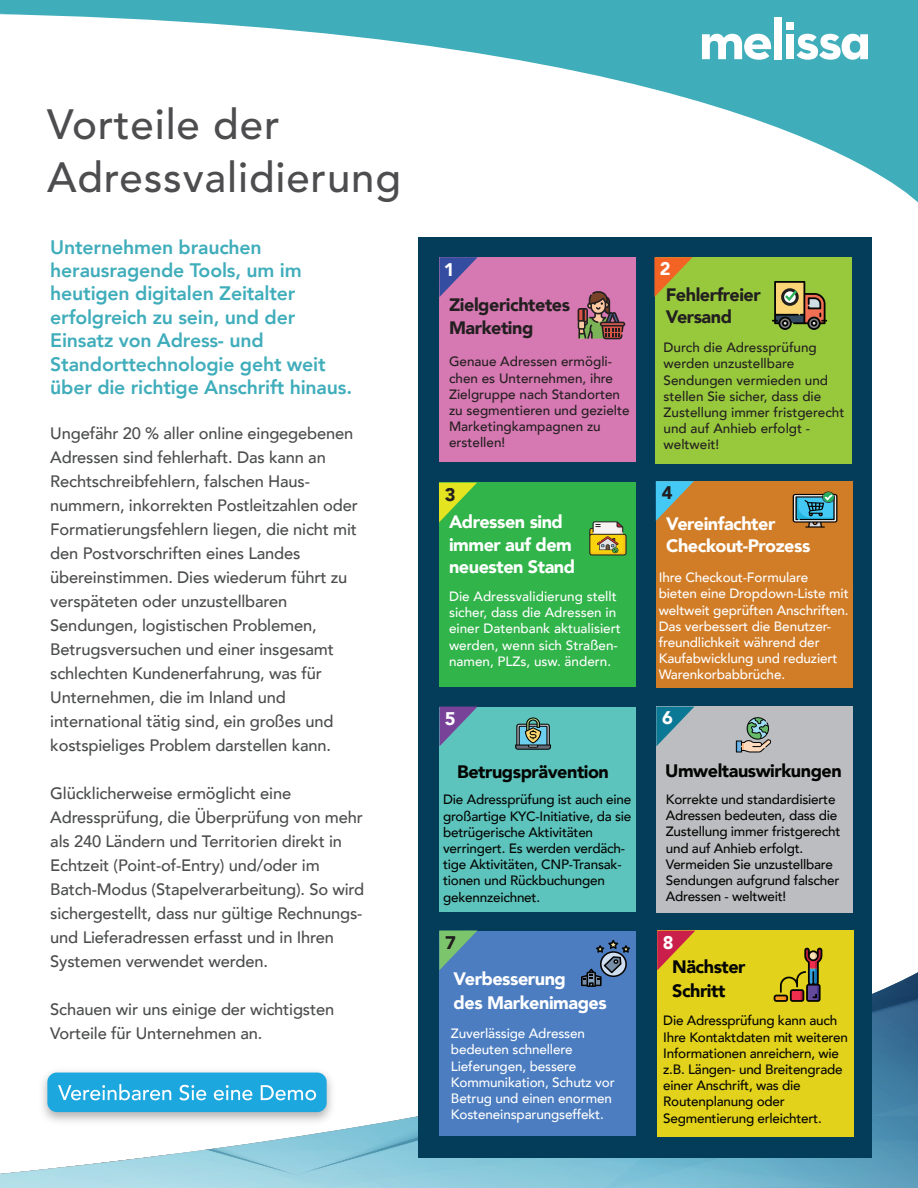
<style>
.page{position:relative;width:918px;height:1188px;background:#fff}
.page>*{position:absolute;margin:0;border:0;box-sizing:border-box;transform-origin:0 0}
.t1{font:500 42px/52.5px "Avenir LT Std";letter-spacing:.02em;color:#4d4d4f}
.t2{font:800 19.5px/23.4px "Avenir";letter-spacing:-.01em;color:#40adbb}
.t3{font:900 18.3px "Avenir";color:#fff}
.t4{font:900 18.3px "Avenir";color:#231f20}
.t5{font:900 18.3px "Avenir";color:#211d1e}
.t6{font:900 18px/22.5px "Avenir";letter-spacing:-.025em;color:#fff}
.t7{font:900 18px/24px "Avenir";letter-spacing:-.025em;color:#040503}
.t8{font:900 18px/22.5px "Avenir";letter-spacing:-.025em;color:#231f20}
.t9{font:500 16.5px/24px "Avenir";letter-spacing:-.01em;color:#4b4c4d}
.t10{font:500 13.5px/16.2px "Avenir";letter-spacing:-.015em;color:#040503}
.t11{font:500 13.5px/16.2px "Avenir";letter-spacing:-.01em;color:#fefefe}
.t12{font:500 13.5px/16.2px "Avenir";color:#231f20}
.t13{font:500 13.5px/16.2px "Avenir";letter-spacing:-.01em;color:#fff}
</style>
<div class="page">
<svg style="left:0;top:13px;width:918px;height:190px"></svg>
<svg style="left:702px;top:34px;width:70px;height:26px"></svg>
<div style="left:774px;top:17px;width:7px;height:42px;background:#fff"></div>
<div style="left:786px;top:34px;width:8px;height:25px;background:#fff"></div>
<svg style="left:797px;top:34px;width:71px;height:26px"></svg>
<div style="left:786px;top:22px;width:8px;height:8px;background:#fff"></div>
<div style="left:0;top:0;width:918px;height:13px;background:#40adbb"></div>
<div style="left:419px;top:238px;width:453px;height:920px;background:#043d5a"></div>
<div style="left:655px;top:257px;width:196px;height:207px;background:#98c93c"></div>
<svg style="left:654px;top:257px;width:39px;height:40px"></svg>
<div style="left:439px;top:482px;width:197px;height:205px;background:#31b44a"></div>
<div style="left:656px;top:481px;width:196px;height:207px;background:#d17d28"></div>
<svg style="left:656px;top:481px;width:38px;height:40px"></svg>
<div style="left:439px;top:707px;width:197px;height:205px;background:#5cc4bc"></div>
<div style="left:656px;top:707px;width:197px;height:206px;background:#bcbdc0"></div>
<svg style="left:656px;top:707px;width:38px;height:39px"></svg>
<div style="left:439px;top:257px;width:197px;height:205px;background:#d678b1"></div>
<svg style="left:589px;top:521px;width:38px;height:34px"></svg>
<svg style="left:736px;top:717px;width:35px;height:36px"></svg>
<svg style="left:793px;top:491px;width:44px;height:37px;background:#5d8685"></svg>
<svg style="left:515px;top:717px;width:36px;height:33px"></svg>
<svg style="left:772px;top:281px;width:55px;height:49px"></svg>
<svg style="left:578px;top:291px;width:47px;height:48px"></svg>
<svg style="left:439px;top:482px;width:38px;height:40px"></svg>
<svg style="left:439px;top:257px;width:39px;height:40px"></svg>
<svg style="left:439px;top:706px;width:39px;height:40px"></svg>
<svg style="left:0;top:925px;width:918px;height:263px"></svg>
<h1 class="t1" style="left:47px;top:100px;width:356px">Vorteile der<br>Adressvalidierung</h1>
<p class="t2" style="left:50px;top:235px;width:303px">Unternehmen brauchen herausragende Tools, um im heutigen digitalen Zeitalter erfolgreich zu sein, und der<br>Einsatz von Adress- und<br>Standorttechnologie geht weit über die richtige Anschrift hinaus.</p>
<p class="t9" style="left:50px;top:420px;width:309px">Ungefähr 20 % aller online eingegebenen Adressen sind fehlerhaft. Das kann an Rechtschreibfehlern, falschen Haus&shy;nummern, inkorrekten Postleitzahlen oder Formatierungsfehlern liegen, die nicht mit den Postvorschriften eines Landes übereinstimmen. Dies wiederum führt zu verspäteten oder unzustellbaren Sendungen, logistischen Problemen, Betrugsversuchen und einer insgesamt schlechten Kundenerfahrung, was für Unternehmen, die im Inland und international tätig sind, ein großes und kostspieliges Problem darstellen kann.</p>
<p class="t9" style="left:50px;top:781px;width:316px">Glücklicherweise ermöglicht eine Adressprüfung, die Überprüfung von mehr als 240 Ländern und Territorien direkt in Echtzeit (Point-of-Entry) und/oder im Batch-Modus (Stapelverarbeitung). So wird sichergestellt, dass nur gültige Rechnungs&shy;und Lieferadressen erfasst und in Ihren Systemen verwendet werden.</p>
<p class="t9" style="left:50px;top:997px;width:285px">Schauen wir uns einige der wichtigsten<br>Vorteile für Unternehmen an.</p>
<p class="t3" style="left:443px;top:248px;width:12px">1</p>
<p class="t3" style="left:444px;top:254px;width:12px">1</p>
<p class="t8" style="left:449px;top:293px;width:123px">Zielgerichtetes<br>Marketing</p>
<p class="t12" style="left:449px;top:353px;width:182px">Genaue Adressen ermögli&shy;chen es Unternehmen, ihre<br>Zielgruppe nach Standorten zu segmentieren und gezielte<br>Marketingkampagnen zu erstellen!</p>
<p class="t3" style="left:660px;top:247px;width:12px">2</p>
<p class="t3" style="left:660px;top:253px;width:12px">2</p>
<p class="t8" style="left:666px;top:283px;width:97px">Fehlerfreier<br>Versand</p>
<p class="t12" style="left:664px;top:339px;width:182px">Durch die Adressprüfung werden unzustellbare<br>Sendungen vermieden und stellen Sie sicher, dass die<br>Zustellung immer fristgerecht und auf Anhieb erfolgt - weltweit!</p>
<p class="t4" style="left:444px;top:473px;width:12px">3</p>
<p class="t4" style="left:660px;top:471px;width:12px">4</p>
<p class="t5" style="left:662px;top:477px;width:12px">4</p>
<p class="t4" style="left:445px;top:479px;width:12px">3</p>
<p class="t6" style="left:449px;top:510px;width:128px">Adressen sind immer auf dem neuesten Stand</p>
<p class="t6" style="left:666px;top:512px;width:146px">Vereinfachter<br>Checkout-Prozess</p>
<p class="t11" style="left:659px;top:569px;width:191px">Ihre Checkout-Formulare bieten eine Dropdown-Liste mit weltweit geprüften Anschriften.<br>Das verbessert die Benutzer&shy;freundlichkeit während der<br>Kaufabwicklung und reduziert<br>Warenkorbabbrüche.</p>
<p class="t11" style="left:449px;top:587px;width:173px">Die Adressvalidierung stellt sicher, dass die Adressen in einer Datenbank aktualisiert werden, wenn sich Straßen&shy;namen, PLZs, usw. ändern.</p>
<p class="t3" style="left:444px;top:697px;width:12px">5</p>
<p class="t3" style="left:661px;top:697px;width:12px">6</p>
<p class="t3" style="left:662px;top:702px;width:12px">6</p>
<p class="t3" style="left:445px;top:703px;width:12px">5</p>
<p class="t7" style="left:457px;top:759px;width:153px">Betrugsprävention</p>
<p class="t7" style="left:665px;top:759px;width:178px">Umweltauswirkungen</p>
<p class="t10" style="left:443px;top:791px;width:190px">Die Adressprüfung ist auch eine großartige KYC-Initiative, da sie betrügerische Aktivitäten verringert. Es werden verdäch&shy;tige Aktivitäten, CNP-Transak&shy;tionen und Rückbuchungen gekennzeichnet.</p>
<p class="t10" style="left:666px;top:790px;width:176px">Korrekte und standardisierte<br>Adressen bedeuten, dass die<br>Zustellung immer fristgerecht und auf Anhieb erfolgt.<br>Vermeiden Sie unzustellbare<br>Sendungen aufgrund falscher<br>Adressen - weltweit!</p>
<p class="t4" style="left:444px;top:921px;width:12px">7</p>
<p class="t5" style="left:445px;top:927px;width:12px">7</p>
<p class="t3" style="left:661px;top:921px;width:12px">8</p>
<p class="t3" style="left:663px;top:927px;width:12px">8</p>
<p class="t6" style="left:454px;top:966px;width:155px;line-height:24px">Verbesserung<br>des Markenimages</p>
<p class="t7" style="left:672px;top:955px;width:75px">Nächster<br>Schritt</p>
<p class="t13" style="left:451px;top:1025px;width:165px">Zuverlässige Adressen bedeuten schnellere<br>Lieferungen, bessere<br>Kommunikation, Schutz vor<br>Betrug und einen enormen<br>Kosteneinsparungseffekt.</p>
<p class="t10" style="left:663px;top:1012px;width:186px">Die Adressprüfung kann auch<br>Ihre Kontaktdaten mit weiteren<br>Informationen anreichern, wie z.B. Längen- und Breitengrade einer Anschrift, was die<br>Routenplanung oder<br>Segmentierung erleichtert.</p>
</div>
